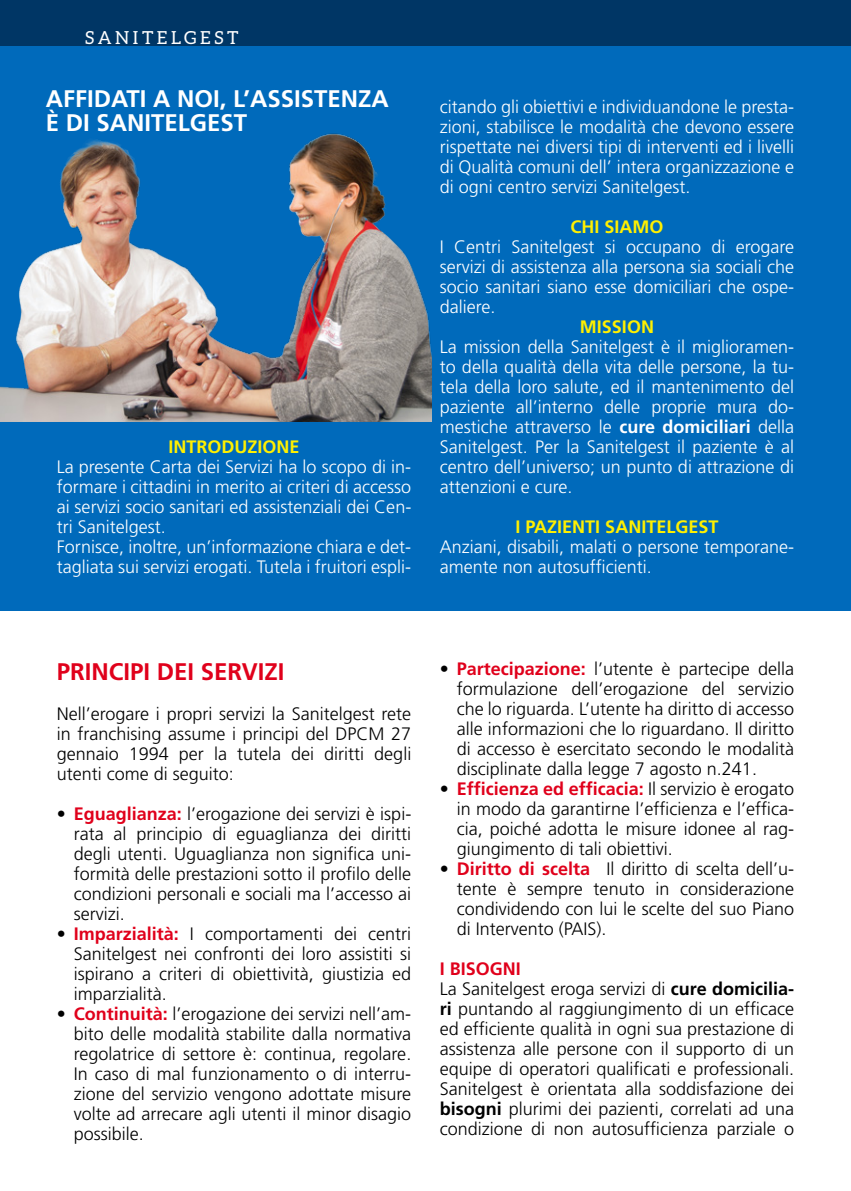
<style>
.page{position:relative;width:851px;height:1191px;background:#fff}
.page>*{position:absolute;margin:0;border:0;box-sizing:border-box;transform-origin:0 0}
.t1{font:700 24px/24px "Frutiger";color:#fff}
.t2{font:700 24px "Frutiger";color:#e0001b}
.t3{font:300 18px/20px "Frutiger";color:#000;text-align:justify}
.t4{font:300 18px/20px "Frutiger";color:#fff;text-align:justify}
.t5{font:700 18px "Frutiger";color:#fff000}
.t6{font:18px "Aleo";letter-spacing:.2em;color:#fff}
.s1{font-weight:700}
.s2{font-weight:700;color:#e0001b}
</style>
<div class="page">
<div style="left:0;top:0;width:850px;height:611px;background:#006abb"></div>
<div style="left:0;top:0;width:850px;height:45px;background:#003665"></div>
<hr style="left:850px;top:0;width:1px;height:45px;background:#003665">
<img style="left:0;top:133px;width:431px;height:288px">
<p class="t6" style="left:85px;top:27px;width:155px">SANITELGEST</p>
<h1 class="t1" style="left:46px;top:86px;width:341px">Affidati a NOI, l’assistenza è di Sanitelgest</h1>
<p class="t5" style="left:168px;top:436px;width:133px">Introduzione</p>
<p class="t4" style="left:57px;top:457px;width:356px;text-align:left">La presente Carta dei Servizi ha lo scopo di in&shy;formare i cittadini in merito ai criteri di accesso ai servizi socio sanitari ed assistenziali dei Cen&shy;tri Sanitelgest.<br>Fornisce, inoltre, un’informazione chiara e det&shy;tagliata sui servizi erogati. Tutela i fruitori espli-</p>
<p class="t4" style="left:439px;top:97px;width:356px">citando gli obiettivi e individuandone le presta&shy;zioni, stabilisce le modalità che devono essere rispettate nei diversi tipi di interventi ed i livelli di Qualità comuni dell’ intera organizzazione e di ogni centro servizi Sanitelgest.</p>
<p class="t5" style="left:570px;top:216px;width:95px">Chi Siamo</p>
<p class="t4" style="left:439px;top:237px;width:356px">I Centri Sanitelgest si occupano di erogare servizi di assistenza alla persona sia sociali che socio sanitari siano esse domiciliari che ospe&shy;daliere.</p>
<p class="t5" style="left:580px;top:316px;width:76px">M ission</p>
<p class="t4" style="left:439px;top:337px;width:356px">La mission della Sanitelgest è il miglioramen&shy;to della qualità della vita delle persone, la tu&shy;tela della loro salute, ed il mantenimento del paziente all’interno delle proprie mura do&shy;mestiche attraverso le <span class="s1">cure domiciliari</span> della Sanitelgest. Per la Sanitelgest il paziente è al centro dell’universo; un punto di attrazione di attenzioni e cure.</p>
<p class="t5" style="left:515px;top:516px;width:204px">I Pazienti Sanitelgest</p>
<p class="t4" style="left:439px;top:537px;width:356px">Anziani, disabili, malati o persone temporane&shy;amente non autosufficienti.</p>
<h1 class="t2" style="left:57px;top:657px;width:229px">Principi dei Servizi</h1>
<p class="t3" style="left:57px;top:703px;width:356px">Nell’erogare i propri servizi la Sanitelgest rete in franchising assume i principi del DPCM 27 gennaio 1994 per la tutela dei diritti degli utenti come di seguito:</p>
<p class="t3" style="left:74px;top:803px;width:339px;text-indent:-17px">• <span class="s2">Eguaglianza:</span> l’erogazione dei servizi è ispi&shy;rata al principio di eguaglianza dei diritti degli utenti. Uguaglianza non significa uni&shy;formità delle prestazioni sotto il profilo delle condizioni personali e sociali ma l’accesso ai servizi.</p>
<p class="t3" style="left:74px;top:923px;width:339px;text-indent:-17px">• <span class="s2">Imparzialità:</span> I comportamenti dei centri Sanitelgest nei confronti dei loro assistiti si ispirano a criteri di obiettività, giustizia ed imparzialità.</p>
<p class="t3" style="left:74px;top:1003px;width:339px;text-indent:-17px">• <span class="s2">Continuità:</span> l’erogazione dei servizi nell’am&shy;bito delle modalità stabilite dalla normativa regolatrice di settore è: continua, regolare.<br>In caso di mal funzionamento o di interru&shy;zione del servizio vengono adottate misure volte ad arrecare agli utenti il minor disagio possibile.</p>
<p class="t3" style="left:456px;top:658px;width:339px;text-indent:-17px">• <span class="s2">Partecipazione:</span> l’utente è partecipe della formulazione dell’erogazione del servizio che lo riguarda. L’utente ha diritto di accesso alle informazioni che lo riguardano. Il diritto di accesso è esercitato secondo le modalità disciplinate dalla legge 7 agosto n.241.</p>
<p class="t3" style="left:456px;top:778px;width:339px;text-indent:-17px">• <span class="s2">Efficienza ed efficacia:</span> Il servizio è erogato in modo da garantirne l’efficienza e l’effica&shy;cia, poiché adotta le misure idonee al rag&shy;giungimento di tali obiettivi.</p>
<p class="t3" style="left:456px;top:858px;width:339px;text-indent:-17px">• <span class="s2">Diritto di scelta</span> Il diritto di scelta dell’u&shy;tente è sempre tenuto in considerazione condividendo con lui le scelte del suo Piano di Intervento (PAIS).</p>
<p class="t3" style="left:439px;top:958px;width:356px;text-align:left"><span class="s2">I Bisogni<br></span>La Sanitelgest eroga servizi di <span class="s1">cure domicilia&shy;ri</span> puntando al raggiungimento di un efficace ed efficiente qualità in ogni sua prestazione di assistenza alle persone con il supporto di un equipe di operatori qualificati e professionali.<br>Sanitelgest è orientata alla soddisfazione dei <span class="s1">bisogni</span> plurimi dei pazienti, correlati ad una condizione di non autosufficienza parziale o</p>
</div>
